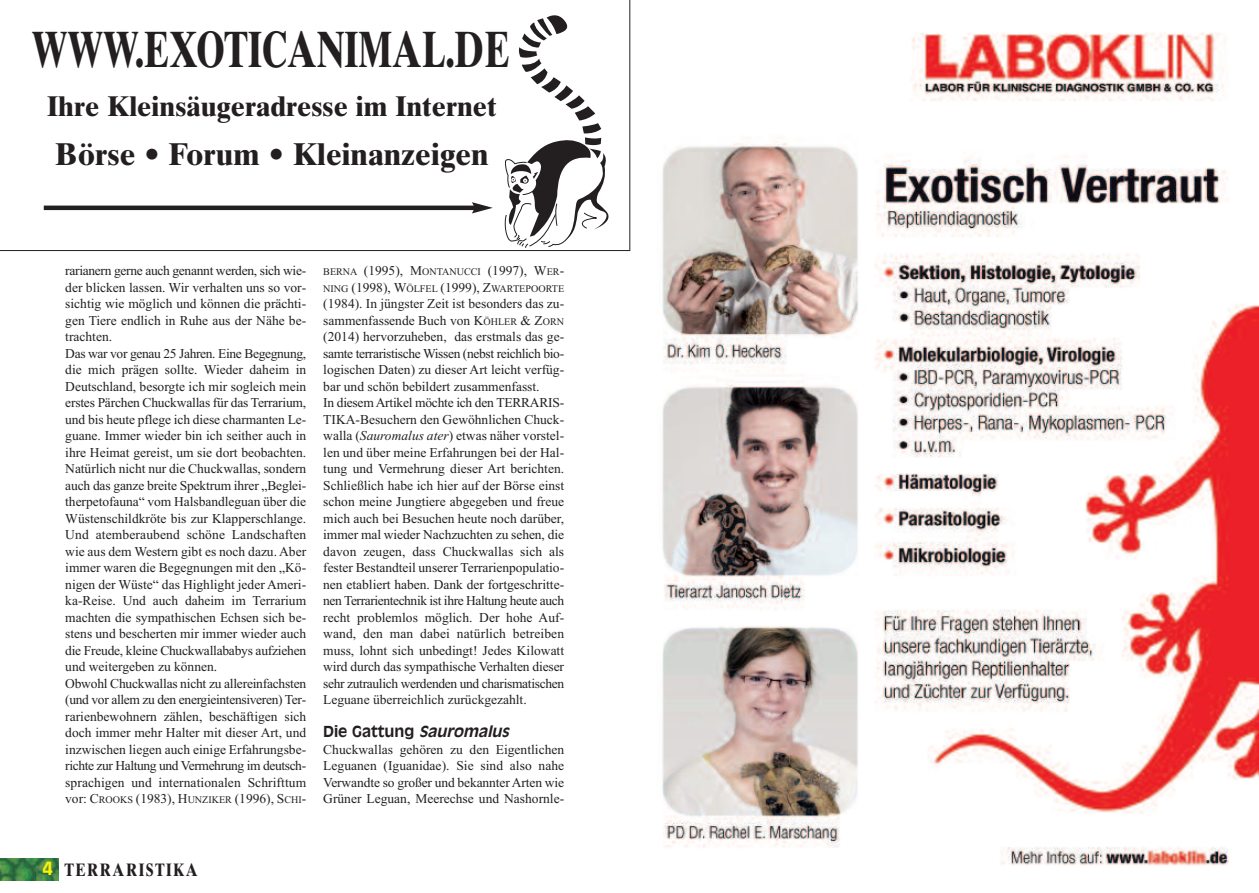
<style>
.page{position:relative;width:1259px;height:893px;background:#fff}
.page>*{position:absolute;margin:0;border:0;box-sizing:border-box;transform-origin:0 0}
.t1{font:700 51px "Times Ten";color:#231f20;scale:.7 1}
.t2{font:31.5px "Times Ten Bold Os F";color:#231f20}
.t3{font:28.5px "Times Ten Bold Os F";color:#231f20}
.t4{font:18px "Times Ten Bold Os F";letter-spacing:.1em;color:#231f20;scale:.8 1}
.t5{font:700 18px "Antique Olive";color:#fff101}
.t6{font:700 15px "Antique Olive";color:#231f20}
.t7{font:13.5px/16.5px "Times New Roman";color:#231f20}
.t8{font:10.2px "Times New Roman";color:#231f20}
.s1{font-size:10.2px}
.s2{font-size:13.5px}
.s3{font-style:italic}
</style>
<div class="page">
<img style="left:0;top:859px;width:58px;height:21px">
<img style="left:630px;top:0;width:629px;height:866px">
<svg style="left:0;top:0;width:630px;height:251px"></svg>
<hr style="left:44px;top:206px;width:432px;height:4px;background:#231f20">
<svg style="left:472px;top:202px;width:21px;height:11px"></svg>
<h1 class="t1" style="left:32px;top:32px;width:685px">WWW.EXOTICANIMAL.DE</h1>
<h3 class="t3" style="left:47px;top:96px;width:451px">Ihre Kleinsäugeradresse im Internet</h3>
<h2 class="t2" style="left:55px;top:144px;width:435px">Börse • Forum • Kleinanzeigen</h2>
<p class="t7" style="left:65px;top:262px;width:242px">rarianern gerne auch genannt werden, sich wie&shy;der blicken lassen. Wir verhalten uns so vor&shy;sichtig wie möglich und können die prächti&shy;gen Tiere endlich in Ruhe aus der Nähe be&shy;trachten.<br>Das war vor genau 25 Jahren. Eine Begegnung, die mich prägen sollte. Wieder daheim in Deutschland, besorgte ich mir sogleich mein erstes Pärchen Chuckwallas für das Terrarium, und bis heute pflege ich diese charmanten Le&shy;guane. Immer wieder bin ich seither auch in ihre Heimat gereist, um sie dort beobachten.<br>Natürlich nicht nur die Chuckwallas, sondern auch das ganze breite Spektrum ihrer „Beglei&shy;therpetofauna“ vom Halsbandleguan über die Wüstenschildkröte bis zur Klapperschlange.<br>Und atemberaubend schöne Landschaften wie aus dem Western gibt es noch dazu. Aber immer waren die Begegnungen mit den „Kö&shy;nigen der Wüste“ das Highlight jeder Ameri&shy;ka-Reise. Und auch daheim im Terrarium machten die sympathischen Echsen sich be&shy;stens und bescherten mir immer wieder auch die Freude, kleine Chuckwallababys aufziehen und weitergeben zu können.<br>Obwohl Chuckwallas nicht zu allereinfachsten (und vor allem zu den energieintensiveren) Ter&shy;rarienbewohnern zählen, beschäftigen sich doch immer mehr Halter mit dieser Art, und inzwischen liegen auch einige Erfahrungsbe&shy;richte zur Haltung und Vermehrung im deutsch&shy;sprachigen und internationalen Schrifttum vor: C<span class="s1">ROOKS</span> (1983), H<span class="s1">UNZIKER</span> (1996), S<span class="s1">CHI</span>-</p>
<p class="t7" style="left:323px;top:262px;width:242px"><span class="s1">BERNA</span> (1995), M<span class="s1">ONTANUCCI</span> (1997), W<span class="s1">ER</span>-</p>
<p class="t8" style="left:323px;top:282px;width:242px">NING <span class="s2">(1998), W</span>ÖLFEL <span class="s2">(1999), Z</span>WARTEPOORTE</p>
<p class="t7" style="left:323px;top:295px;width:242px">(1984). In jüngster Zeit ist besonders das zu&shy;sammenfassende Buch von K<span class="s1">ÖHLER</span> &amp; Z<span class="s1">ORN </span>(2014) hervorzuheben, das erstmals das ge&shy;samte terraristische Wissen (nebst reichlich bio&shy;logischen Daten) zu dieser Art leicht verfüg&shy;bar und schön bebildert zusammenfasst.<br>In diesem Artikel möchte ich den TERRARIS-TIKA-Besuchern den Gewöhnlichen Chuck&shy;walla (<span class="s3">Sauromalus ater</span>) etwas näher vorstel&shy;len und über meine Erfahrungen bei der Hal&shy;tung und Vermehrung dieser Art berichten.<br>Schließlich habe ich hier auf der Börse einst schon meine Jungtiere abgegeben und freue mich auch bei Besuchen heute noch darüber, immer mal wieder Nachzuchten zu sehen, die davon zeugen, dass Chuckwallas sich als fester Bestandteil unserer Terrarienpopulatio&shy;nen etabliert haben. Dank der fortgeschritte&shy;nen Terrarientechnik ist ihre Haltung heute auch recht problemlos möglich. Der hohe Auf&shy;wand, den man dabei natürlich betreiben muss, lohnt sich unbedingt! Jedes Kilowatt wird durch das sympathische Verhalten dieser sehr zutraulich werdenden und charismatischen Leguane überreichlich zurückgezahlt.</p>
<p class="t6" style="left:323px;top:725px;width:190px">Die Gattung <span class="s3">Sauromalus</span></p>
<p class="t7" style="left:323px;top:741px;width:242px;text-align:justify">Chuckwallas gehören zu den Eigentlichen Leguanen (Iguanidae). Sie sind also nahe Verwandte so großer und bekannter Arten wie Grüner Leguan, Meerechse und Nashornle-</p>
<h3 class="t5" style="left:43px;top:861px;width:12px">4</h3>
<h3 class="t4" style="left:64px;top:864px;width:168px">TERRARISTIKA</h3>
</div>
